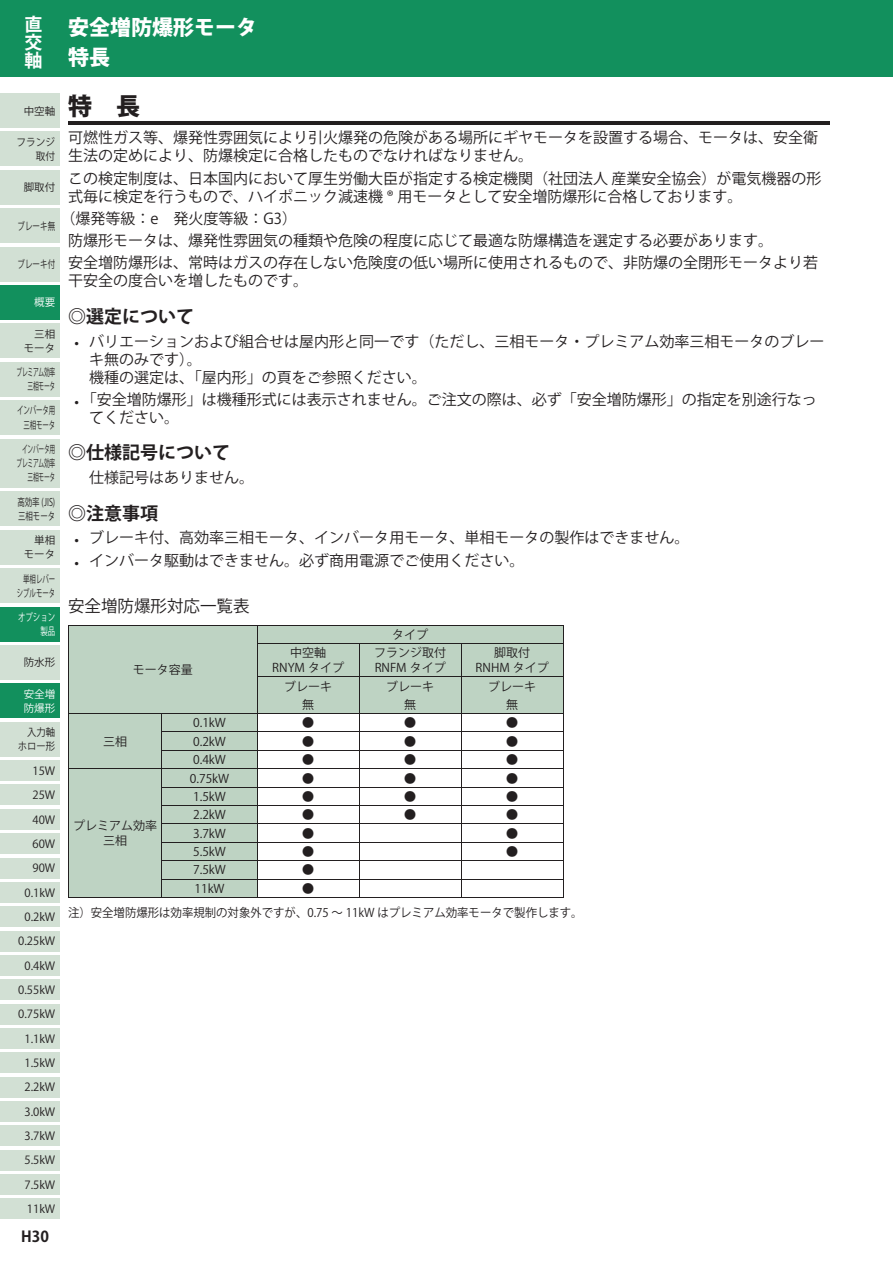
<style>
.page{position:relative;width:893px;height:1263px;background:#fff}
.page>*{position:absolute;margin:0;border:0;box-sizing:border-box;transform-origin:0 0}
.t1{font:800 24px "Koz Go Pro";color:#231f20}
.t2{font:800 21px/29.7px "Koz Go Pro";color:#fff}
.t3{font:700 18px "Koz Go Pro";color:#231f20}
.t4{font:700 18px/17.9px "Koz Go Pro";color:#fff;text-align:justify}
.t5{font:16.5px "Koz Go Pro";color:#231f20}
.t6{font:15px/18px "Koz Go Pro";color:#231f20}
.t7{font:700 15px "Koz Go Pro";color:#231f20}
.t8{font:12px/15px "Koz Go Pro";color:#231f20;text-align:center}
.t9{font:11.25px/24.3px "Koz Go Pro";color:#231f20;text-align:right}
.t10{font:10.5px/14.2px "Koz Go Pro";letter-spacing:-.05em;color:#231f20;text-align:right;scale:.55 1}
.t11{font:10.5px/14.2px "Koz Go Pro";color:#231f20;text-align:right}
.t12{font:10.5px/14.2px "Koz Go Pro";color:#231f20;scale:.71 1}
.t13{font:10.5px/14.2px "Koz Go Pro";color:#231f20;text-align:right;scale:.61 1}
.t14{font:10.5px/14.2px "Koz Go Pro";letter-spacing:-.025em;color:#231f20;text-align:right;scale:.62 1}
.t15{font:10.5px "Koz Go Pro";color:#231f20;scale:.72 1}
.t16{font:10.5px/14.2px "Koz Go Pro";color:#fff}
.t17{font:10.5px/14.2px "Koz Go Pro";color:#231f20;text-align:right;scale:.89 1}
.t18{font:10.5px/14.2px "Koz Go Pro";color:#fff;text-align:right;scale:.71 1}
.t19{font:10.5px/14.2px "Koz Go Pro";color:#231f20;text-align:right;scale:.92 1}
</style>
<div class="page">
<div style="left:0;top:0;width:893px;height:77px;background:#12905d"></div>
<div style="left:0;top:94px;width:60px;height:34px;background:#d2e0d4"></div>
<div style="left:0;top:132px;width:60px;height:34px;background:#d2e0d4"></div>
<div style="left:0;top:170px;width:60px;height:34px;background:#d2e0d4"></div>
<div style="left:0;top:209px;width:60px;height:34px;background:#d2e0d4"></div>
<div style="left:0;top:247px;width:60px;height:34px;background:#d2e0d4"></div>
<div style="left:0;top:324px;width:60px;height:34px;background:#d2e0d4"></div>
<div style="left:0;top:362px;width:60px;height:34px;background:#d2e0d4"></div>
<div style="left:0;top:400px;width:60px;height:34px;background:#d2e0d4"></div>
<div style="left:0;top:439px;width:60px;height:49px;background:#d2e0d4"></div>
<div style="left:0;top:492px;width:60px;height:34px;background:#d2e0d4"></div>
<div style="left:0;top:530px;width:60px;height:34px;background:#d2e0d4"></div>
<div style="left:0;top:569px;width:60px;height:34px;background:#d2e0d4"></div>
<div style="left:0;top:645px;width:60px;height:34px;background:#d2e0d4"></div>
<div style="left:0;top:722px;width:60px;height:34px;background:#d2e0d4"></div>
<div style="left:0;top:760px;width:60px;height:21px;background:#d2e0d4"></div>
<div style="left:0;top:785px;width:60px;height:20px;background:#d2e0d4"></div>
<div style="left:0;top:809px;width:60px;height:20px;background:#d2e0d4"></div>
<div style="left:0;top:833px;width:60px;height:21px;background:#d2e0d4"></div>
<div style="left:0;top:858px;width:60px;height:20px;background:#d2e0d4"></div>
<div style="left:0;top:882px;width:60px;height:21px;background:#d2e0d4"></div>
<div style="left:0;top:906px;width:60px;height:21px;background:#d2e0d4"></div>
<div style="left:0;top:931px;width:60px;height:20px;background:#d2e0d4"></div>
<div style="left:0;top:955px;width:60px;height:21px;background:#d2e0d4"></div>
<div style="left:0;top:979px;width:60px;height:21px;background:#d2e0d4"></div>
<div style="left:0;top:1004px;width:60px;height:20px;background:#d2e0d4"></div>
<div style="left:0;top:1028px;width:60px;height:21px;background:#d2e0d4"></div>
<div style="left:0;top:1052px;width:60px;height:21px;background:#d2e0d4"></div>
<div style="left:0;top:1077px;width:60px;height:20px;background:#d2e0d4"></div>
<div style="left:0;top:1101px;width:60px;height:21px;background:#d2e0d4"></div>
<div style="left:0;top:1125px;width:60px;height:21px;background:#d2e0d4"></div>
<div style="left:0;top:1150px;width:60px;height:20px;background:#d2e0d4"></div>
<div style="left:0;top:1174px;width:60px;height:21px;background:#d2e0d4"></div>
<div style="left:0;top:1199px;width:60px;height:20px;background:#d2e0d4"></div>
<hr style="left:68px;top:122px;width:761px;height:3px;background:#231f20">
<hr style="left:257px;top:897px;width:102px;height:1px;background:#231f20">
<hr style="left:359px;top:897px;width:102px;height:1px;background:#231f20">
<hr style="left:461px;top:897px;width:103px;height:1px;background:#231f20">
<hr style="left:68px;top:897px;width:94px;height:1px;background:#231f20">
<hr style="left:162px;top:897px;width:95px;height:1px;background:#231f20">
<svg style="left:68px;top:625px;width:496px;height:272px"></svg>
<hr style="left:257px;top:713px;width:102px;height:1px;background:#231f20">
<hr style="left:359px;top:713px;width:102px;height:1px;background:#231f20">
<hr style="left:461px;top:713px;width:103px;height:1px;background:#231f20">
<div style="left:0;top:607px;width:60px;height:34px;background:#12905d"></div>
<div style="left:0;top:285px;width:60px;height:34px;background:#12905d"></div>
<div style="left:0;top:684px;width:60px;height:34px;background:#12905d"></div>
<p class="t4" style="left:25px;top:17px;width:19px">直交軸</p>
<p class="t11" style="left:24px;top:104px;width:33px">中空軸</p>
<p class="t19" style="left:17px;top:135px;width:43px">フランジ取付</p>
<p class="t11" style="left:24px;top:181px;width:33px">脚取付</p>
<p class="t15" style="left:17px;top:219px;width:54px">ブレーキ無</p>
<p class="t15" style="left:17px;top:257px;width:54px">ブレーキ付</p>
<p class="t16" style="left:34px;top:296px;width:22px">概要</p>
<p class="t11" style="left:24px;top:327px;width:33px">三相モータ</p>
<p class="t10" style="left:17px;top:365px;width:72px">プレミアム効率三相モータ</p>
<p class="t14" style="left:17px;top:404px;width:63px">インバータ用三相モータ</p>
<p class="t10" style="left:17px;top:442px;width:72px">インバータ用プレミアム効率三相モータ</p>
<p class="t12" style="left:17px;top:495px;width:55px">高効率 (JIS)三相モータ</p>
<p class="t11" style="left:24px;top:533px;width:33px">単相モータ</p>
<p class="t13" style="left:17px;top:572px;width:64px">単相レバーシブルモータ</p>
<p class="t18" style="left:18px;top:610px;width:54px">オプション製品</p>
<p class="t11" style="left:24px;top:656px;width:33px">防水形</p>
<p class="t16" style="left:24px;top:687px;width:33px">安全増防爆形</p>
<p class="t17" style="left:18px;top:725px;width:44px">入力軸ホロー形</p>
<p class="t9" style="left:18px;top:759px;width:38px">15W<br>25W<br>40W<br>60W<br>90W<br>0.1kW<br>0.2kW<br>0.25kW<br>0.4kW<br>0.55kW<br>0.75kW<br>1.1kW<br>1.5kW<br>2.2kW<br>3.0kW<br>3.7kW<br>5.5kW<br>7.5kW<br>11kW</p>
<p class="t7" style="left:21px;top:1227px;width:29px">H30</p>
<h2 class="t2" style="left:68px;top:14px;width:191px">安全増防爆形モータ特長</h2>
<h1 class="t1" style="left:68px;top:90px;width:73px">特　長</h1>
<p class="t6" style="left:68px;top:129px;width:752px">可燃性ガス等、爆発性雰囲気により引火爆発の危険がある場所にギヤモータを設置する場合、モータは、安全衛生法の定めにより、防爆検定に合格したものでなければなりません。</p>
<p class="t6" style="left:68px;top:170px;width:755px">この検定制度は、日本国内において厚生労働大臣が指定する検定機関（社団法人 産業安全協会）が電気機器の形式毎に検定を行うもので、ハイポニック減速機 ® 用モータとして安全増防爆形に合格しております。</p>
<p class="t6" style="left:68px;top:208px;width:752px;line-height:22.2px;text-indent:-8px">（爆発等級：e　発火度等級：G3）<br>防爆形モータは、爆発性雰囲気の種類や危険の程度に応じて最適な防爆構造を選定する必要があります。<br>安全増防爆形は、常時はガスの存在しない危険度の低い場所に使用されるもので、非防爆の全閉形モータより若</p>
<p class="t6" style="left:68px;top:272px;width:242px">干安全の度合いを増したものです。</p>
<p class="t3" style="left:68px;top:305px;width:127px">◎選定について</p>
<p class="t6" style="left:89px;top:333px;width:737px;text-indent:-15px">• バリエーションおよび組合せは屋内形と同一です（ただし、三相モータ・プレミアム効率三相モータのブレーキ無のみです）。<br>機種の選定は、「屋内形」の頁をご参照ください。</p>
<p class="t6" style="left:89px;top:391px;width:729px;text-indent:-15px">• 「安全増防爆形」は機種形式には表示されません。ご注文の際は、必ず「安全増防爆形」の指定を別途行なってください。</p>
<p class="t3" style="left:68px;top:441px;width:164px">◎仕様記号について</p>
<p class="t6" style="left:89px;top:469px;width:166px">仕様記号はありません。</p>
<p class="t3" style="left:68px;top:501px;width:91px">◎注意事項</p>
<p class="t6" style="left:74px;top:529px;width:616px">• ブレーキ付、高効率三相モータ、インバータ用モータ、単相モータの製作はできません。</p>
<p class="t6" style="left:74px;top:552px;width:451px">• インバータ駆動はできません。必ず商用電源でご使用ください。</p>
<p class="t5" style="left:68px;top:595px;width:183px">安全増防爆形対応一覧表</p>
<p class="t8" style="left:133px;top:662px;width:61px">モータ容量</p>
<p class="t8" style="left:392px;top:627px;width:37px">タイプ</p>
<p class="t8" style="left:272px;top:646px;width:73px">中空軸<br>RNYM タイプ</p>
<p class="t8" style="left:374px;top:646px;width:74px;text-align:left">フランジ取付<br>RNFM タイプ</p>
<p class="t8" style="left:476px;top:646px;width:75px">脚取付<br>RNHM タイプ</p>
<p class="t8" style="left:284px;top:679px;width:49px">ブレーキ</p>
<p class="t8" style="left:386px;top:679px;width:49px">ブレーキ</p>
<p class="t8" style="left:488px;top:679px;width:49px">ブレーキ</p>
<p class="t8" style="left:302px;top:697px;width:13px">無</p>
<p class="t8" style="left:404px;top:697px;width:13px">無</p>
<p class="t8" style="left:506px;top:697px;width:13px">無</p>
<p class="t8" style="left:103px;top:734px;width:25px">三相</p>
<p class="t8" style="left:193px;top:716px;width:34px">0.1kW</p>
<p class="t8" style="left:302px;top:716px;width:13px">●</p>
<p class="t8" style="left:404px;top:716px;width:13px">●</p>
<p class="t8" style="left:506px;top:716px;width:13px">●</p>
<p class="t8" style="left:193px;top:734px;width:34px">0.2kW</p>
<p class="t8" style="left:302px;top:734px;width:13px">●</p>
<p class="t8" style="left:404px;top:734px;width:13px">●</p>
<p class="t8" style="left:506px;top:734px;width:13px">●</p>
<p class="t8" style="left:193px;top:752px;width:34px">0.4kW</p>
<p class="t8" style="left:302px;top:752px;width:13px">●</p>
<p class="t8" style="left:404px;top:752px;width:13px">●</p>
<p class="t8" style="left:506px;top:752px;width:13px">●</p>
<p class="t8" style="left:190px;top:771px;width:41px">0.75kW</p>
<p class="t8" style="left:302px;top:771px;width:13px">●</p>
<p class="t8" style="left:404px;top:771px;width:13px">●</p>
<p class="t8" style="left:506px;top:771px;width:13px">●</p>
<p class="t8" style="left:193px;top:789px;width:34px">1.5kW</p>
<p class="t8" style="left:302px;top:789px;width:13px">●</p>
<p class="t8" style="left:404px;top:789px;width:13px">●</p>
<p class="t8" style="left:506px;top:789px;width:13px">●</p>
<p class="t8" style="left:193px;top:808px;width:34px">2.2kW</p>
<p class="t8" style="left:302px;top:808px;width:13px">●</p>
<p class="t8" style="left:404px;top:808px;width:13px">●</p>
<p class="t8" style="left:506px;top:808px;width:13px">●</p>
<p class="t8" style="left:193px;top:826px;width:34px">3.7kW</p>
<p class="t8" style="left:302px;top:826px;width:13px">●</p>
<p class="t8" style="left:506px;top:826px;width:13px">●</p>
<p class="t8" style="left:193px;top:844px;width:34px">5.5kW</p>
<p class="t8" style="left:302px;top:844px;width:13px">●</p>
<p class="t8" style="left:506px;top:844px;width:13px">●</p>
<p class="t8" style="left:193px;top:863px;width:34px">7.5kW</p>
<p class="t8" style="left:302px;top:863px;width:13px">●</p>
<p class="t8" style="left:194px;top:881px;width:32px">11kW</p>
<p class="t8" style="left:73px;top:818px;width:85px">プレミアム効率三相</p>
<p class="t8" style="left:68px;top:877px;width:516px;line-height:24px;text-align:left;text-indent:234px">●<br>注）安全増防爆形は効率規制の対象外ですが、0.75 ～ 11kW はプレミアム効率モータで製作します。</p>
</div>
